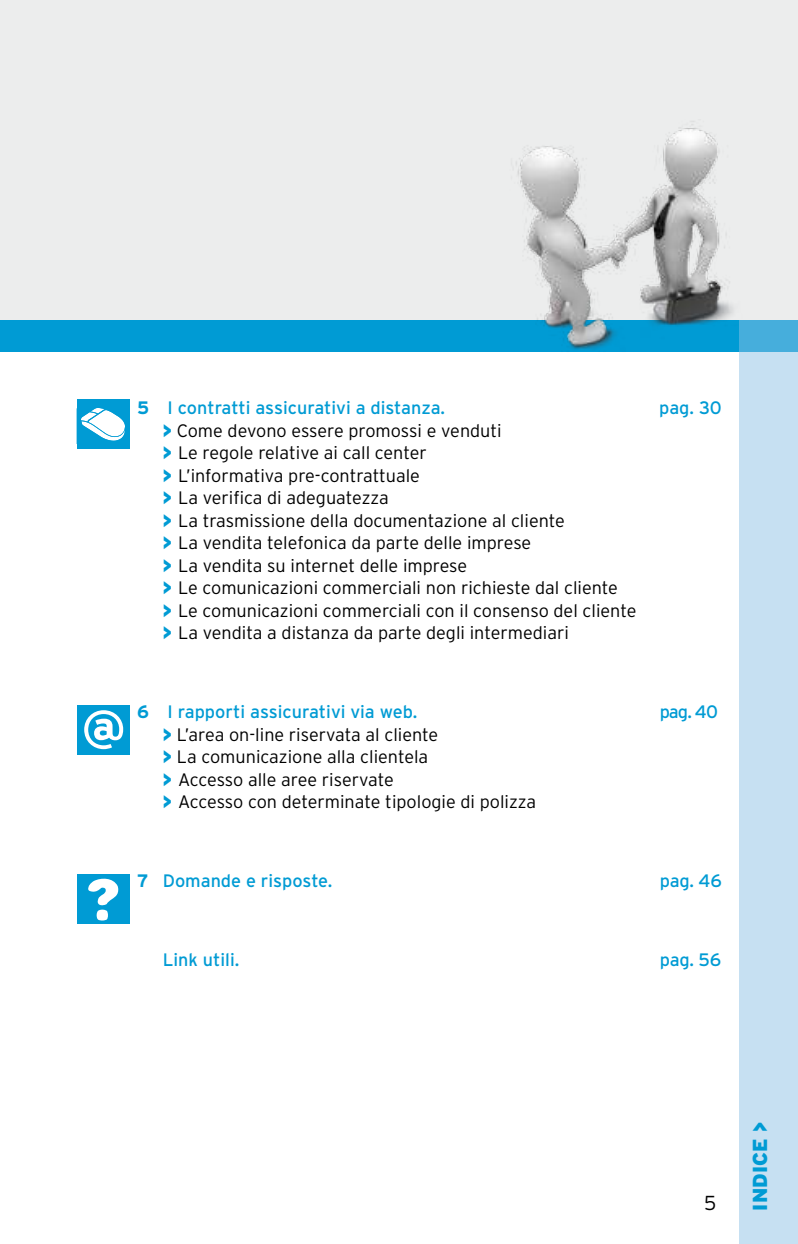
<style>
.page{position:relative;width:798px;height:1244px;background:#fff}
.page>*{position:absolute;margin:0;border:0;box-sizing:border-box;transform-origin:0 0}
.t1{font:54px "Washout";color:#fff}
.t2{font:900 54px "Interstate";color:#fff}
.t3{font:900 20.25px "Interstate";color:#009bd4}
.t4{font:300 20.25px "Interstate";color:#000}
.t5{font:300 18px/22.5px "Interstate";color:#000}
.t6{font:18px "Interstate";color:#009bd4}
.s1{font-weight:700}
.s2{font-weight:900;color:#009bd4}
</style>
<div class="page">
<div style="left:0;top:0;width:797px;height:338px;background:#eceded"></div>
<div style="left:738px;top:320px;width:59px;height:924px;background:#c6e0f2"></div>
<div style="left:0;top:320px;width:738px;height:32px;background:#009bd4"></div>
<div style="left:77px;top:874px;width:53px;height:50px;background:#009bd4"></div>
<div style="left:77px;top:399px;width:52px;height:49px;background:#009bd4"></div>
<svg style="left:81px;top:408px;width:44px;height:33px"></svg>
<div style="left:77px;top:705px;width:53px;height:50px;background:#009bd4"></div>
<img style="left:516px;top:121px;width:233px;height:273px">
<p class="t6" style="left:137px;top:398px;width:309px"><span class="s1">5</span> I contratti assicurativi a distanza.</p>
<p class="t6" style="left:659px;top:398px;width:64px">pag. 30</p>
<p class="t5" style="left:163px;top:419px;width:475px"><span class="s2">&gt;</span> Come devono essere promossi e venduti<br><span class="s2">&gt;</span> Le regole relative ai call center<br><span class="s2">&gt;</span> L’informativa pre-contrattuale<br><span class="s2">&gt;</span> La verifica di adeguatezza<br><span class="s2">&gt;</span> La trasmissione della documentazione al cliente<br><span class="s2">&gt;</span> La vendita telefonica da parte delle imprese<br><span class="s2">&gt;</span> La vendita su internet delle imprese<br><span class="s2">&gt;</span> Le comunicazioni commerciali non richieste dal cliente<br><span class="s2">&gt;</span> Le comunicazioni commerciali con il consenso del cliente <span class="s2">&gt;</span> La vendita a distanza da parte degli intermediari</p>
<h1 class="t2" style="left:81px;top:699px;width:47px">@</h1>
<p class="t6" style="left:137px;top:702px;width:281px"><span class="s1">6</span> I rapporti assicurativi via web.</p>
<p class="t6" style="left:659px;top:702px;width:60px">pag. 40</p>
<p class="t5" style="left:163px;top:723px;width:375px"><span class="s2">&gt;</span> L’area on-line riservata al cliente<br><span class="s2">&gt;</span> La comunicazione alla clientela<br><span class="s2">&gt;</span> Accesso alle aree riservate<br><span class="s2">&gt;</span> Accesso con determinate tipologie di polizza</p>
<h1 class="t1" style="left:88px;top:877px;width:33px">?</h1>
<p class="t6" style="left:137px;top:870px;width:196px"><span class="s1">7</span> Domande e risposte.</p>
<p class="t6" style="left:659px;top:870px;width:64px">pag. 46</p>
<p class="t6" style="left:163px;top:949px;width:78px">Link utili.</p>
<p class="t6" style="left:659px;top:949px;width:63px">pag. 56</p>
<p class="t4" style="left:704px;top:1191px;width:14px">5</p>
<p class="t3" style="left:748px;top:1210px;width:90px;rotate:-90deg">INDICE &gt;</p>
</div>
